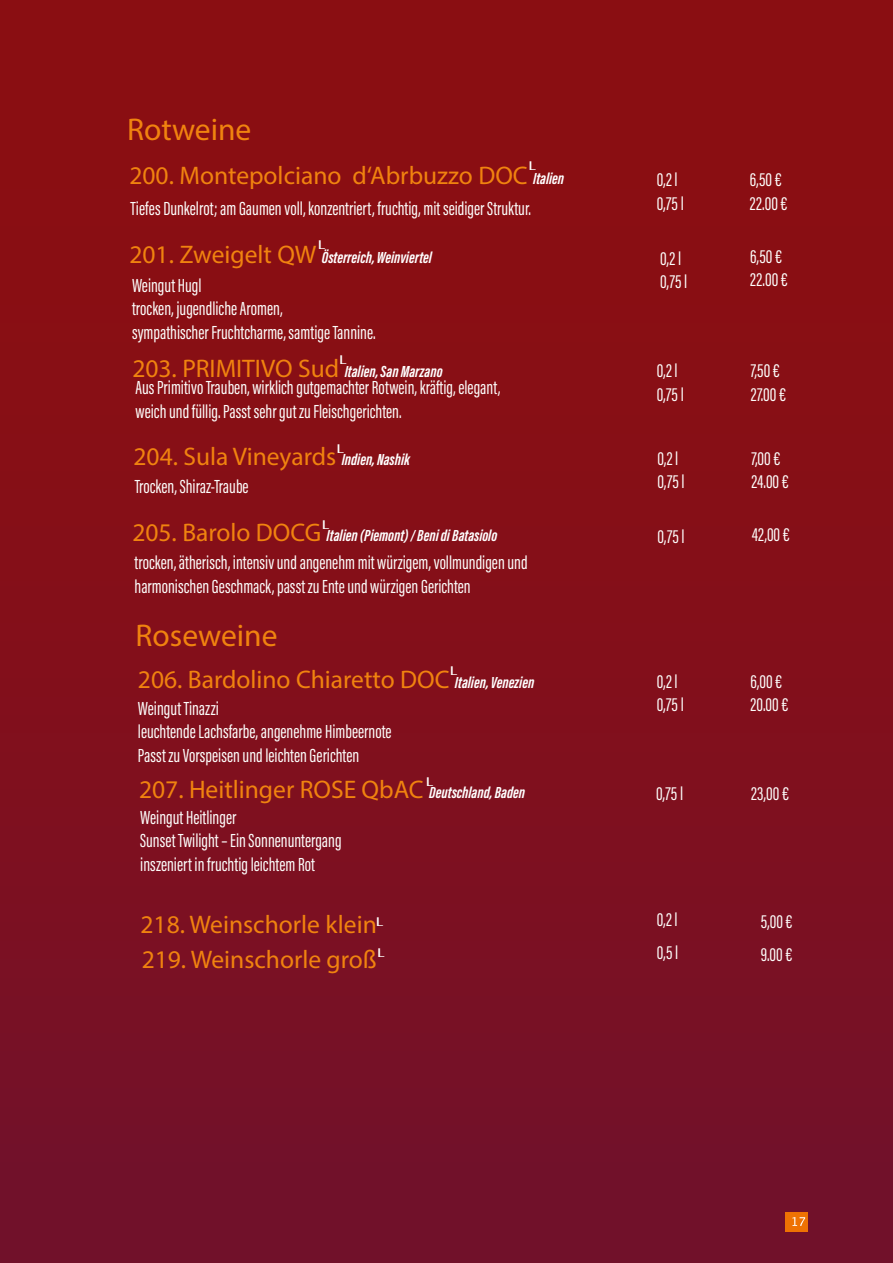
<style>
.page{position:relative;width:893px;height:1263px;background:#fff}
.page>*{position:absolute;margin:0;border:0;box-sizing:border-box;transform-origin:0 0}
.t1{font:31.5px "Myriad Pro";color:#f0830f}
.t2{font:25.5px/34.5px "Myriad Pro";color:#f0830f}
.t3{font:19.5px/23.4px "Acumin Pro Extra Cond";color:#fdfdfb}
.t4{font:italic 700 16.5px "Acumin Pro Extra Cond";color:#fff}
.t5{font:13.05px "Acumin Pro Extra Cond";color:#fdfdfb;scale:2.01 1}
.s1{font-family:"Acumin Pro Extra Cond";font-weight:700;font-style:italic;font-size:16.5px;color:#fff}
.s2{font-family:"Myriad Pro";font-weight:400;font-style:normal;font-size:25.5px;color:#f0830f}
</style>
<div class="page">
<div style="left:0;top:1px;width:893px;height:1262px;background:linear-gradient(to bottom,#8f0e0e,#73112a)"></div>
<div style="left:785px;top:1212px;width:23px;height:19px;background:#ee7203"></div>
<svg style="left:792px;top:1217px;width:13px;height:9px"></svg>
<h1 class="t1" style="left:127px;top:110px;width:126px">Rotweine</h1>
<h2 class="t2" style="left:129px;top:158px;width:436px">200. Montepolciano d‘Abrbuzzo DOC <span class="s1">Italien</span></h2>
<p class="t3" style="left:131px;top:197px;width:402px">Tiefes Dunkelrot; am Gaumen voll, konzentriert, fruchtig, mit seidiger Struktur.</p>
<p class="t4" style="left:129px;top:247px;width:304px"><span class="s2">201. Zweigelt QW</span> Österreich, Weinviertel</p>
<p class="t3" style="left:132px;top:274px;width:245px">Weingut Hugl<br>trocken, jugendliche Aromen,<br>sympathischer Fruchtcharme, samtige Tannine.</p>
<p class="t4" style="left:132px;top:361px;width:312px"><span class="s2">203. PRIMITIVO Sud</span> Italien, San Marzano</p>
<p class="t5" style="left:528px;top:158px;width:5px">L</p>
<p class="t5" style="left:318px;top:236px;width:5px">L</p>
<p class="t5" style="left:339px;top:352px;width:5px">L</p>
<p class="t3" style="left:136px;top:376px;width:366px">Aus Primitivo Trauben, wirklich gutgemachter Rotwein, kräftig, elegant, weich und füllig. Passt sehr gut zu Fleischgerichten.</p>
<p class="t5" style="left:336px;top:441px;width:5px">L</p>
<h2 class="t2" style="left:134px;top:439px;width:278px">204. Sula Vineyards <span class="s1">Indien, Nashik</span></h2>
<p class="t3" style="left:135px;top:475px;width:116px">Trocken, Shiraz-Traube</p>
<p class="t4" style="left:132px;top:525px;width:366px"><span class="s2">205. Barolo DOCG</span> Italien (Piemont) / Beni di Batasiolo</p>
<p class="t3" style="left:135px;top:551px;width:395px">trocken, ätherisch, intensiv und angenehm mit würzigem, vollmundigen und harmonischen Geschmack, passt zu Ente und würzigen Gerichten</p>
<h1 class="t1" style="left:136px;top:616px;width:143px">Roseweine</h1>
<h2 class="t2" style="left:138px;top:662px;width:398px">206. Bardolino Chiaretto DOC <span class="s1">Italien, Venezien</span></h2>
<p class="t3" style="left:138px;top:697px;width:255px">Weingut Tinazzi<br>leuchtende Lachsfarbe, angenehme Himbeernote<br>Passt zu Vorspeisen und leichten Gerichten</p>
<h2 class="t2" style="left:139px;top:772px;width:388px">207. Heitlinger ROSE QbAC <span class="s1">Deutschland, Baden</span></h2>
<p class="t3" style="left:140px;top:806px;width:203px">Weingut Heitlinger<br>Sunset Twilight – Ein Sonnenuntergang inszeniert in fruchtig leichtem Rot</p>
<p class="t5" style="left:322px;top:517px;width:5px">L</p>
<p class="t5" style="left:450px;top:663px;width:5px">L</p>
<p class="t5" style="left:426px;top:774px;width:5px">L</p>
<h2 class="t2" style="left:141px;top:907px;width:238px">218. Weinschorle klein<br>219. Weinschorle groß</h2>
<p class="t5" style="left:376px;top:914px;width:5px">L</p>
<p class="t5" style="left:377px;top:944px;width:5px">L</p>
<p class="t3" style="left:657px;top:168px;width:29px">0,2 l<br>0,75 l</p>
<p class="t3" style="left:660px;top:247px;width:29px">0,2 l<br>0,75 l</p>
<p class="t3" style="left:657px;top:359px;width:29px">0,2 l<br>0,75 l</p>
<p class="t3" style="left:657px;top:447px;width:29px">0,2 l<br>0,75 l</p>
<p class="t3" style="left:657px;top:524px;width:29px">0,75 l</p>
<p class="t3" style="left:657px;top:670px;width:29px">0,2 l<br>0,75 l</p>
<p class="t3" style="left:656px;top:782px;width:29px">0,75 l</p>
<p class="t3" style="left:657px;top:903px;width:23px;line-height:33px">0,2 l<br>0,5 l</p>
<p class="t3" style="left:750px;top:168px;width:39px">6,50 €<br>22.00 €</p>
<p class="t3" style="left:750px;top:245px;width:39px">6,50 €<br>22.00 €</p>
<p class="t3" style="left:751px;top:359px;width:37px">7,50 €<br>27.00 €</p>
<p class="t3" style="left:751px;top:447px;width:39px">7,00 €<br>24.00 €</p>
<p class="t3" style="left:752px;top:522px;width:39px">42,00 €</p>
<p class="t3" style="left:750px;top:670px;width:39px">6,00 €<br>20.00 €</p>
<p class="t3" style="left:751px;top:782px;width:39px">23,00 €</p>
<p class="t3" style="left:761px;top:905px;width:33px;line-height:33px">5,00 €<br>9.00 €</p>
</div>
